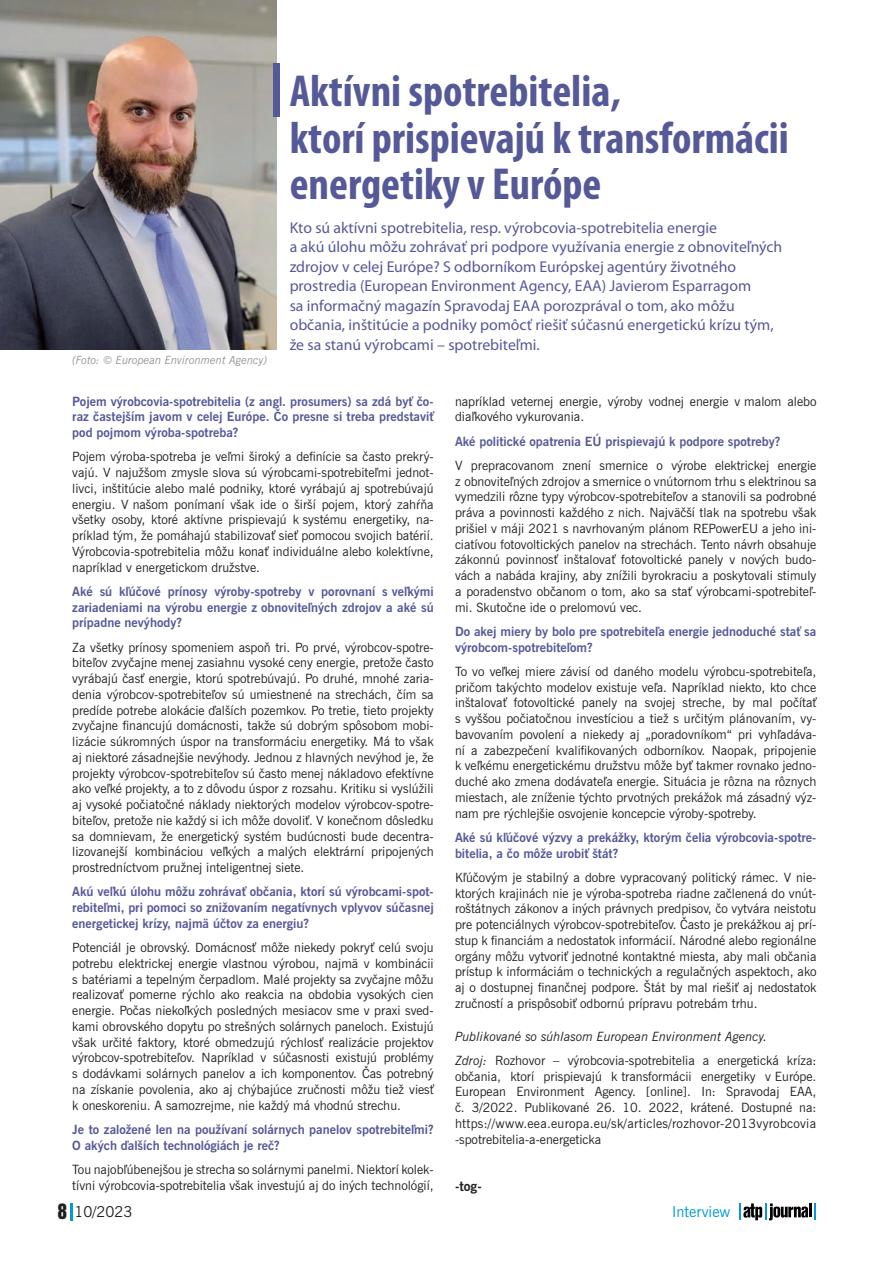
<style>
.page{position:relative;width:893px;height:1263px;background:#fff}
.page>*{position:absolute;margin:0;border:0;box-sizing:border-box;transform-origin:0 0}
.t1{font:700 condensed 45px/46.5px "Myriad Pro";color:#565998}
.t2{font:15.75px/19.5px "Myriad Pro";color:#565998}
.t3{font:15px "News Gothic AT";color:#009ada}
.t4{font:15px "News Gothic AT";color:#231f20}
.t5{font:700 13.5px "News Gothic AT";color:#231f20}
.t6{font:12.75px/15.8px "News Gothic AT";color:#231f20;text-align:justify}
.t7{font:700 12.75px/15.8px "News Gothic AT";color:#565998;text-align:justify}
.t8{font:italic 12.75px/24.3px "News Gothic AT";color:#231f20}
.t9{font:italic 11.25px "News Gothic AT";color:#939598}
.s1{font-family:"Swiss 921 AT Regular A";font-size:19.5px}
.s2{font-style:normal}
</style>
<div class="page">
<svg style="left:739px;top:1203px;width:77px;height:17px"></svg>
<svg style="left:70px;top:1203px;width:2px;height:17px"></svg>
<img style="left:0;top:0;width:277px;height:350px">
<div style="left:274px;top:64px;width:6px;height:53px;background:#565998"></div>
<p class="t9" style="left:72px;top:353px;width:197px">(Foto: © European Environment Agency)</p>
<h1 class="t1" style="left:290px;top:67px;width:501px">Aktívni spotrebitelia,<br>ktorí prispievajú k transformácii energetiky v Európe</h1>
<p class="t2" style="left:290px;top:218px;width:494px">Kto sú aktívni spotrebitelia, resp. výrobcovia-spotrebitelia energie<br>a akú úlohu môžu zohrávať pri podpore využívania energie z obnoviteľných zdrojov v celej Európe? S odborníkom Európskej agentúry životného prostredia (European Environment Agency, EAA) Javierom Esparragom<br>sa informačný magazín Spravodaj EAA porozprával o tom, ako môžu občania, inštitúcie a podniky pomôcť riešiť súčasnú energetickú krízu tým, že sa stanú výrobcami – spotrebiteľmi.</p>
<p class="t7" style="left:72px;top:393px;width:363px">Pojem výrobcovia-spotrebitelia (z angl. prosumers) sa zdá byť čo&shy;raz častejším javom v celej Európe. Čo presne si treba predstaviť pod pojmom výroba-spotreba?</p>
<p class="t6" style="left:72px;top:449px;width:363px">Pojem výroba-spotreba je veľmi široký a definície sa často prekrý&shy;vajú. V najužšom zmysle slova sú výrobcami-spotrebiteľmi jednot&shy;livci, inštitúcie alebo malé podniky, ktoré vyrábajú aj spotrebúvajú energiu. V našom ponímaní však ide o širší pojem, ktorý zahŕňa všetky osoby, ktoré aktívne prispievajú k systému energetiky, na&shy;príklad tým, že pomáhajú stabilizovať sieť pomocou svojich batérií.<br>Výrobcovia-spotrebitelia môžu konať individuálne alebo kolektívne, napríklad v energetickom družstve.</p>
<p class="t7" style="left:72px;top:583px;width:363px">Aké sú kľúčové prínosy výroby-spotreby v porovnaní s veľkými zariadeniami na výrobu energie z obnoviteľných zdrojov a aké sú prípadne nevýhody?</p>
<p class="t6" style="left:72px;top:639px;width:363px">Za všetky prínosy spomeniem aspoň tri. Po prvé, výrobcov-spotre&shy;biteľov zvyčajne menej zasiahnu vysoké ceny energie, pretože často vyrábajú časť energie, ktorú spotrebúvajú. Po druhé, mnohé zaria&shy;denia výrobcov-spotrebiteľov sú umiestnené na strechách, čím sa predíde potrebe alokácie ďalších pozemkov. Po tretie, tieto projekty zvyčajne financujú domácnosti, takže sú dobrým spôsobom mobi&shy;lizácie súkromných úspor na transformáciu energetiky. Má to však aj niektoré zásadnejšie nevýhody. Jednou z hlavných nevýhod je, že projekty výrobcov-spotrebiteľov sú často menej nákladovo efektívne ako veľké projekty, a to z dôvodu úspor z rozsahu. Kritiku si vyslúžili aj vysoké počiatočné náklady niektorých modelov výrobcov-spotre&shy;biteľov, pretože nie každý si ich môže dovoliť. V konečnom dôsledku sa domnievam, že energetický systém budúcnosti bude decentra&shy;lizovanejší kombináciou veľkých a malých elektrární pripojených prostredníctvom pružnej inteligentnej siete.</p>
<p class="t7" style="left:72px;top:884px;width:363px">Akú veľkú úlohu môžu zohrávať občania, ktorí sú výrobcami-spot&shy;rebiteľmi, pri pomoci so znižovaním negatívnych vplyvov súčasnej energetickej krízy, najmä účtov za energiu?</p>
<p class="t6" style="left:72px;top:940px;width:363px">Potenciál je obrovský. Domácnosť môže niekedy pokryť celú svoju potrebu elektrickej energie vlastnou výrobou, najmä v kombinácii s batériami a tepelným čerpadlom. Malé projekty sa zvyčajne môžu realizovať pomerne rýchlo ako reakcia na obdobia vysokých cien energie. Počas niekoľkých posledných mesiacov sme v praxi sved&shy;kami obrovského dopytu po strešných solárnych paneloch. Existujú však určité faktory, ktoré obmedzujú rýchlosť realizácie projektov výrobcov-spotrebiteľov. Napríklad v súčasnosti existujú problémy s dodávkami solárnych panelov a ich komponentov. Čas potrebný na získanie povolenia, ako aj chýbajúce zručnosti môžu tiež viesť k oneskoreniu. A samozrejme, nie každý má vhodnú strechu.</p>
<p class="t7" style="left:72px;top:1121px;width:363px">Je to založené len na používaní solárnych panelov spotrebiteľmi?<br>O akých ďalších technológiách je reč?</p>
<p class="t6" style="left:72px;top:1161px;width:363px">Tou najobľúbenejšou je strecha so solárnymi panelmi. Niektorí kolek&shy;tívni výrobcovia-spotrebitelia však investujú aj do iných technológií,</p>
<p class="t4" style="left:57px;top:1202px;width:77px"><span class="s1">8</span> 10/2023</p>
<p class="t6" style="left:455px;top:393px;width:363px">napríklad veternej energie, výroby vodnej energie v malom alebo diaľkového vykurovania.</p>
<p class="t7" style="left:455px;top:433px;width:327px">Aké politické opatrenia EÚ prispievajú k podpore spotreby?</p>
<p class="t6" style="left:455px;top:457px;width:363px">V prepracovanom znení smernice o výrobe elektrickej energie z obno viteľných zdrojov a smernice o vnútornom trhu s elektrinou sa vymedzili rôzne typy výrobcov-spotrebiteľov a stanovili sa podrobné práva a povinnosti každého z nich. Najväčší tlak na spotrebu však prišiel v máji 2021 s navrhovaným plánom REPowerEU a jeho ini&shy;ciatívou fotovoltických panelov na strechách. Tento návrh obsahuje zákonnú povinnosť inštalovať fotovoltické panely v nových budo&shy;vách a nabáda krajiny, aby znížili byrokraciu a poskytovali stimuly a poradenstvo občanom o tom, ako sa stať výrobcami-spotrebiteľ&shy;mi. Skutočne ide o prelomovú vec.</p>
<p class="t7" style="left:455px;top:623px;width:363px">Do akej miery by bolo pre spotrebiteľa energie jednoduché stať sa výrobcom-spotrebiteľom?</p>
<p class="t6" style="left:455px;top:663px;width:363px">To vo veľkej miere závisí od daného modelu výrobcu-spotrebiteľa, pričom takýchto modelov existuje veľa. Napríklad niekto, kto chce inštalovať fotovoltické panely na svojej streche, by mal počítať s vyššou počiatočnou investíciou a tiež s určitým plánovaním, vy&shy;bavovaním povolení a niekedy aj „poradovníkom“ pri vyhľadáva&shy;ní a zabezpečení kvalifikovaných odborníkov. Naopak, pripojenie k veľkému energetickému družstvu môže byť takmer rovnako jedno&shy;duché ako zmena dodávateľa energie. Situácia je rôzna na rôznych miestach, ale zníženie týchto prvotných prekážok má zásadný výz&shy;nam pre rýchlejšie osvojenie koncepcie výroby-spotreby.</p>
<p class="t7" style="left:455px;top:829px;width:363px">Aké sú kľúčové výzvy a prekážky, ktorým čelia výrobcovia-spotre&shy;bitelia, a čo môže urobiť štát?</p>
<p class="t6" style="left:455px;top:869px;width:363px">Kľúčovým je stabilný a dobre vypracovaný politický rámec. V nie&shy;ktorých krajinách nie je výroba-spotreba riadne začlenená do vnút&shy;roštátnych zákonov a iných právnych predpisov, čo vytvára neistotu pre potenciálnych výrobcov-spotrebiteľov. Často je prekážkou aj prí&shy;stup k financiám a nedostatok informácií. Národné alebo regionálne orgány môžu vytvoriť jednotné kontaktné miesta, aby mali občania prístup k informáciám o technických a regulačných aspektoch, ako aj o dostupnej finančnej podpore. Štát by mal riešiť aj nedostatok zručností a prispôsobiť odbornú prípravu potrebám trhu.</p>
<p class="t8" style="left:455px;top:1024px;width:363px">Publikované so súhlasom European Environment Agency.<br>Zdroj: <span class="s2">Rozhovor – výrobcovia-spotrebitelia a energetická kríza:</span></p>
<p class="t6" style="left:455px;top:1068px;width:363px">občania, ktorí prispievajú k transformácii energetiky v Európe.<br>European Environment Agency. [online]. In: Spravodaj EAA, č. 3/2022. Publikované 26. 10. 2022, krátené. Dostupné na: https://www.eea.europa.eu/sk/articles/rozhovor-2013vyrobcovia -spotrebitelia-a-energeticka</p>
<p class="t5" style="left:455px;top:1177px;width:28px">-tog-</p>
<p class="t3" style="left:672px;top:1202px;width:60px">Interview</p>
</div>
